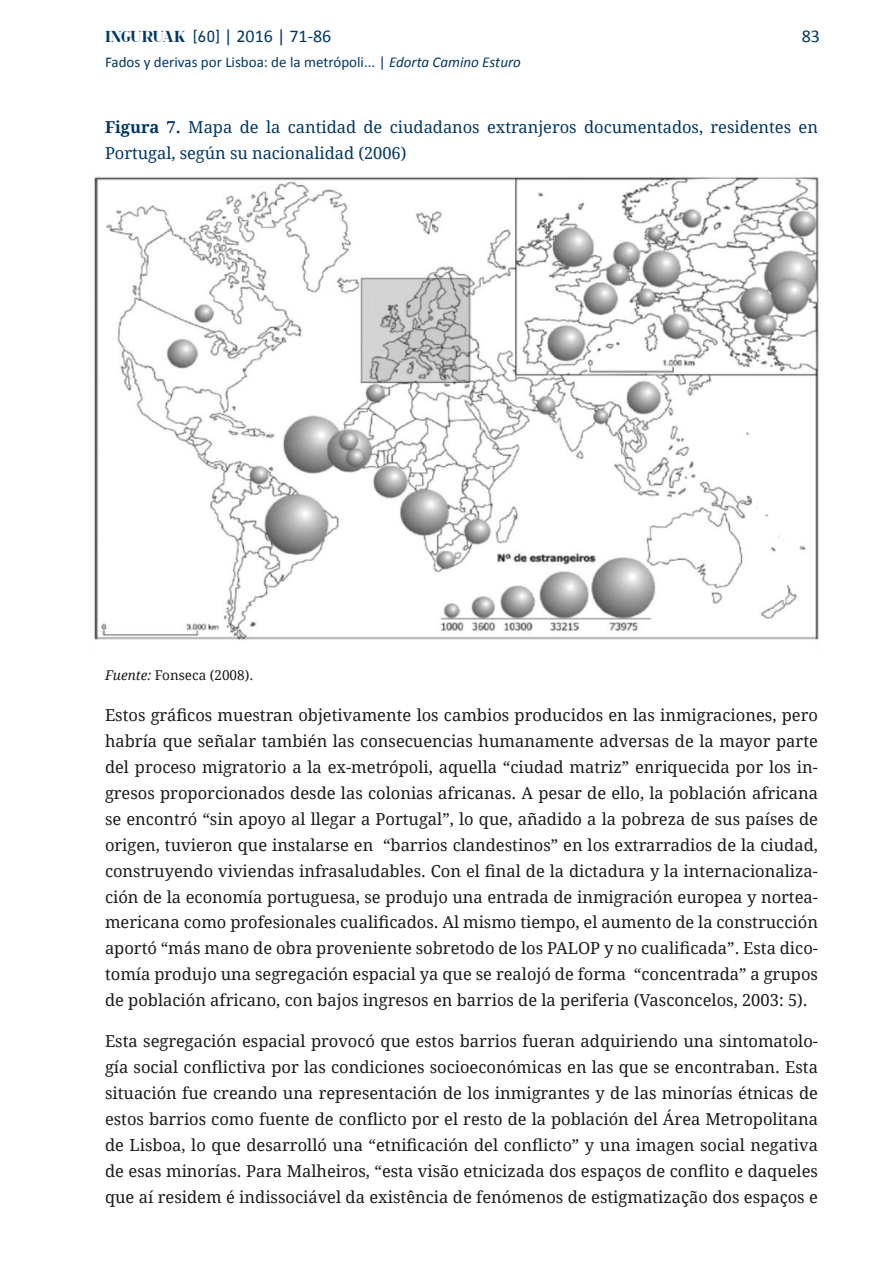
<style>
.page{position:relative;width:893px;height:1263px;background:#fff}
.page>*{position:absolute;margin:0;border:0;box-sizing:border-box;transform-origin:0 0}
.t1{font:18px "Calibri";color:#003764}
.t2{font:16.5px/26px "Droid Serif";color:#1a1a1a;text-align:justify}
.t3{font:16.5px/26px "Droid Serif";letter-spacing:-.005em;color:#003764}
.t4{font:15px "Calibri";color:#003764}
.t5{font:13.5px "Droid Serif";color:#1a1a1a}
.s1{font-family:"spinwerad";font-weight:700;font-size:16.5px}
.s2{font-family:"DIN Next LT Pro";font-size:16.5px}
.s3{font-style:italic}
.s4{font-weight:700}
</style>
<div class="page">
<img style="left:94px;top:177px;width:725px;height:463px">
<p class="t1" style="left:105px;top:25px;width:228px"><span class="s1">INGURUAK</span> <span class="s2">[60]</span> | 2016 | 71-86</p>
<p class="t4" style="left:105px;top:52px;width:417px">Fados y derivas por Lisboa: de la metrópoli... | <span class="s3">Edorta Camino Esturo</span></p>
<p class="t1" style="left:802px;top:25px;width:20px">83</p>
<p class="t3" style="left:105px;top:113px;width:714px"><span class="s4">Figura 7.</span> Mapa de la cantidad de ciudadanos extranjeros documentados, residentes en<br>Portugal, según su nacionalidad (2006)</p>
<p class="t5" style="left:105px;top:666px;width:150px"><span class="s3">Fuente:</span> Fonseca (2008).</p>
<p class="t2" style="left:105px;top:701px;width:714px">Estos gráficos muestran objetivamente los cambios producidos en las inmigraciones, pero habría que señalar también las consecuencias humanamente adversas de la mayor parte del proceso migratorio a la ex-metrópoli, aquella “ciudad matriz” enriquecida por los in&shy;gresos proporcionados desde las colonias africanas. A pesar de ello, la población africana se encontró “sin apoyo al llegar a Portugal”, lo que, añadido a la pobreza de sus países de origen, tuvieron que instalarse en “barrios clandestinos” en los extrarradios de la ciudad, construyendo viviendas infrasaludables. Con el final de la dictadura y la internacionaliza&shy;ción de la economía portuguesa, se produjo una entrada de inmigración europea y nortea&shy;mericana como profesionales cualificados. Al mismo tiempo, el aumento de la construcción aportó “más mano de obra proveniente sobretodo de los PALOP y no cualificada”. Esta dico&shy;tomía produjo una segregación espacial ya que se realojó de forma “concentrada” a grupos de población africano, con bajos ingresos en barrios de la periferia (Vasconcelos, 2003: 5).</p>
<p class="t2" style="left:105px;top:1028px;width:714px">Esta segregación espacial provocó que estos barrios fueran adquiriendo una sintomatolo&shy;gía social conflictiva por las condiciones socioeconómicas en las que se encontraban. Esta situación fue creando una representación de los inmigrantes y de las minorías étnicas de estos barrios como fuente de conflicto por el resto de la población del Área Metropolitana de Lisboa, lo que desarrolló una “etnificación del conflicto” y una imagen social negativa de esas minorías. Para Malheiros, “esta visão etnicizada dos espaços de conflito e daqueles que aí residem é indissociável da existência de fenómenos de estigmatização dos espaços e</p>
</div>
